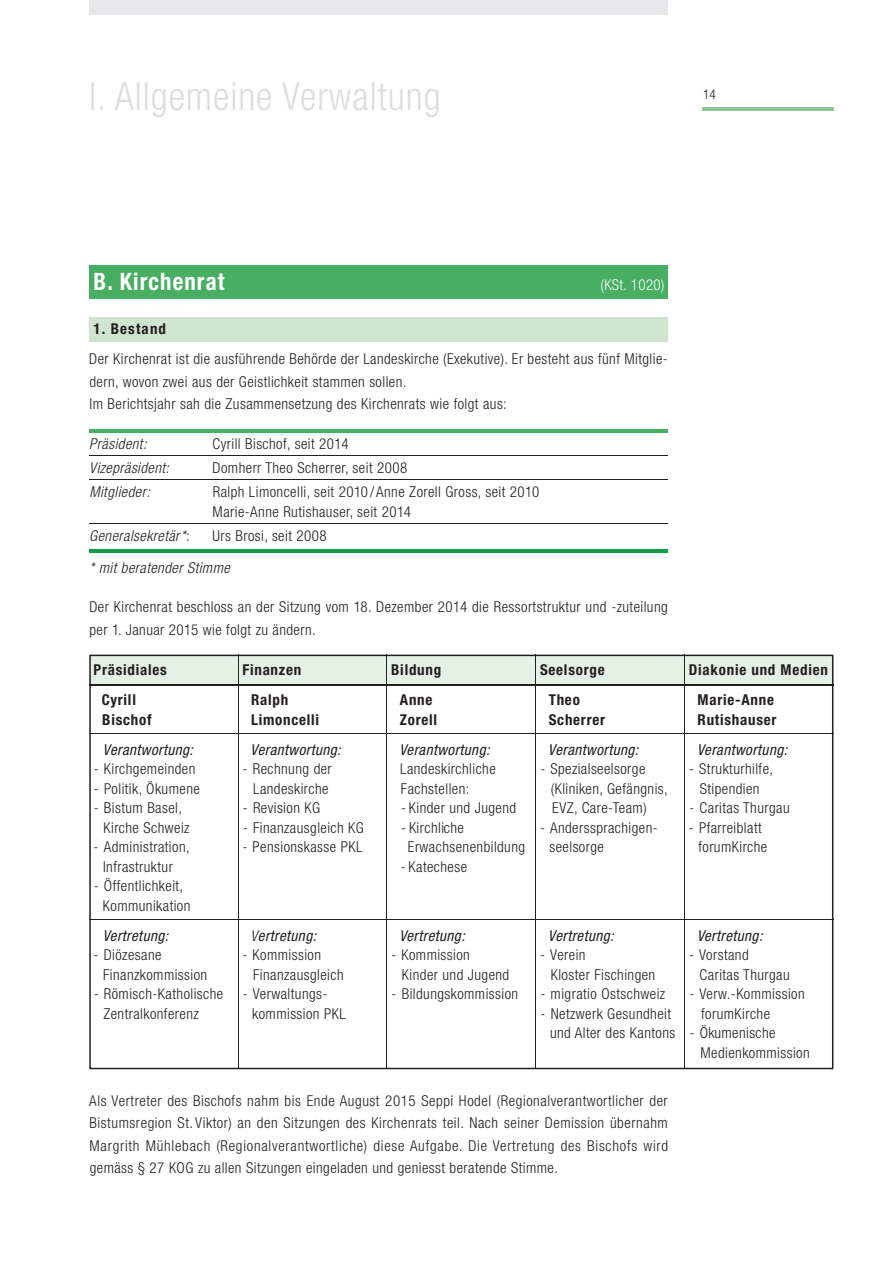
<style>
.page{position:relative;width:893px;height:1263px;background:#fff}
.page>*{position:absolute;margin:0;border:0;box-sizing:border-box;transform-origin:0 0}
.t1{font:300 condensed 39px "Helvetica Neue LT";letter-spacing:.025em;color:#dcdddf}
.t2{font:700 condensed 24px "Helvetica Neue LT";letter-spacing:.05em;color:#fff;scale:.95 1}
.t3{font:300 condensed 15px/22.5px "Helvetica Neue LT";letter-spacing:.03em;color:#231f20}
.t4{font:italic condensed 15px "Helvetica Neue LT";letter-spacing:.03em;color:#231f20}
.t5{font:700 condensed 15px "Helvetica Neue LT";letter-spacing:.05em;color:#231f20}
.t6{font:italic 300 condensed 15px "Helvetica Neue LT";letter-spacing:.03em;color:#231f20}
.t7{font:300 condensed 15px "Helvetica Neue LT";letter-spacing:.025em;color:#fff}
.t8{font:700 condensed 15px "Helvetica Neue LT";letter-spacing:.075em;color:#231f20}
.t9{font:300 condensed 13.5px "Helvetica Neue LT";color:#231f20}
.s1{font-style:normal}
.s2{font-weight:300}
</style>
<div class="page">
<svg style="left:89px;top:655px;width:744px;height:414px"></svg>
<hr style="left:702px;top:108px;width:131px;height:3px;background:#8ec695">
<div style="left:89px;top:0;width:579px;height:15px;background:#e6e7e9"></div>
<div style="left:89px;top:266px;width:579px;height:33px;background:#47ae62"></div>
<div style="left:89px;top:317px;width:579px;height:24px;background:#d0e5d0"></div>
<hr style="left:89px;top:429px;width:579px;height:3px;background:#47ae62">
<hr style="left:89px;top:455px;width:579px;height:1px;background:#231f20">
<hr style="left:89px;top:479px;width:579px;height:1px;background:#231f20">
<hr style="left:89px;top:523px;width:579px;height:1px;background:#231f20">
<hr style="left:89px;top:549px;width:579px;height:3px;background:#0a9f46">
<hr style="left:89px;top:684px;width:744px;height:1px;background:#231f20">
<hr style="left:89px;top:733px;width:744px;height:1px;background:#231f20">
<hr style="left:89px;top:919px;width:744px;height:1px;background:#231f20">
<hr style="left:238px;top:655px;width:1px;height:414px;background:#231f20">
<hr style="left:387px;top:655px;width:1px;height:414px;background:#231f20">
<hr style="left:536px;top:655px;width:1px;height:414px;background:#231f20">
<hr style="left:684px;top:655px;width:1px;height:414px;background:#231f20">
<h1 class="t1" style="left:89px;top:82px;width:353px">I. Allgemeine Verwaltung</h1>
<p class="t9" style="left:703px;top:90px;width:14px">14</p>
<h2 class="t2" style="left:94px;top:273px;width:139px">B. Kirchenrat</h2>
<p class="t7" style="left:601px;top:280px;width:65px">(KSt. 1020)</p>
<p class="t8" style="left:94px;top:323px;width:74px">1. Bestand</p>
<p class="t3" style="left:89px;top:349px;width:580px">Der Kirchenrat ist die ausführende Behörde der Landeskirche (Exekutive). Er besteht aus fünf Mitglie&shy;dern, wovon zwei aus der Geistlichkeit stammen sollen.<br>Im Berichtsjahr sah die Zusammensetzung des Kirchenrats wie folgt aus:</p>
<p class="t6" style="left:89px;top:438px;width:59px">Präsident:</p>
<p class="t3" style="left:213px;top:434px;width:137px">Cyrill Bischof, seit 2014</p>
<p class="t6" style="left:89px;top:462px;width:81px">Vizepräsident:</p>
<p class="t3" style="left:213px;top:458px;width:196px">Domherr Theo Scherrer, seit 2008</p>
<p class="t6" style="left:89px;top:486px;width:62px">Mitglieder:</p>
<p class="t3" style="left:213px;top:483px;width:328px;line-height:19.5px">Ralph Limoncelli, seit 2010/Anne Zorell Gross, seit 2010<br>Marie-Anne Rutishauser, seit 2014</p>
<p class="t6" style="left:89px;top:530px;width:102px">Generalsekretär*<span class="s1">:</span></p>
<p class="t3" style="left:213px;top:525px;width:115px">Urs Brosi, seit 2008</p>
<p class="t6" style="left:89px;top:562px;width:142px">* mit beratender Stimme</p>
<p class="t3" style="left:89px;top:597px;width:580px">Der Kirchenrat beschloss an der Sitzung vom 18. Dezember 2014 die Ressortstruktur und -zuteilung per 1. Januar 2015 wie folgt zu ändern.</p>
<p class="t5" style="left:94px;top:664px;width:75px">Präsidiales</p>
<p class="t5" style="left:242px;top:664px;width:60px">Finanzen</p>
<p class="t5" style="left:391px;top:664px;width:52px">Bildung</p>
<p class="t5" style="left:540px;top:664px;width:66px">Seelsorge</p>
<p class="t5" style="left:689px;top:664px;width:140px">Diakonie und Medien</p>
<p class="t5" style="left:102px;top:694px;width:36px">Cyrill</p>
<p class="t5" style="left:251px;top:694px;width:39px">Ralph</p>
<p class="t5" style="left:400px;top:694px;width:34px">Anne</p>
<p class="t5" style="left:549px;top:694px;width:33px">Theo</p>
<p class="t5" style="left:698px;top:694px;width:78px">Marie-Anne</p>
<p class="t5" style="left:102px;top:714px;width:51px">Bischof</p>
<p class="t5" style="left:251px;top:714px;width:70px">Limoncelli</p>
<p class="t5" style="left:400px;top:714px;width:39px">Zorell</p>
<p class="t5" style="left:549px;top:714px;width:58px">Scherrer</p>
<p class="t5" style="left:698px;top:714px;width:80px">Rutishauser</p>
<p class="t4" style="left:103px;top:744px;width:92px">Verantwortung:</p>
<p class="t4" style="left:251px;top:744px;width:92px">Verantwortung:</p>
<p class="t4" style="left:399px;top:744px;width:92px">Verantwortung:</p>
<p class="t4" style="left:548px;top:744px;width:92px">Verantwortung:</p>
<p class="t4" style="left:697px;top:744px;width:92px">Verantwortung:</p>
<p class="t3" style="left:94px;top:759px;width:103px">- Kirchgemeinden</p>
<p class="t3" style="left:243px;top:759px;width:91px">- Rechnung der</p>
<p class="t3" style="left:400px;top:759px;width:97px">Landeskirchliche</p>
<p class="t3" style="left:540px;top:759px;width:107px">- Spezialseelsorge</p>
<p class="t3" style="left:689px;top:759px;width:85px">- Strukturhilfe,</p>
<p class="t3" style="left:94px;top:778px;width:107px">- Politik, Ökumene</p>
<p class="t3" style="left:253px;top:778px;width:77px">Landeskirche</p>
<p class="t3" style="left:401px;top:778px;width:70px">Fachstellen:</p>
<p class="t3" style="left:551px;top:778px;width:118px">(Kliniken, Gefängnis,</p>
<p class="t3" style="left:700px;top:778px;width:61px">Stipendien</p>
<p class="t3" style="left:94px;top:798px;width:90px">- Bistum Basel,</p>
<p class="t3" style="left:243px;top:798px;width:79px">- Revision KG</p>
<p class="t3" style="left:401px;top:798px;width:117px">- Kinder und Jugend</p>
<p class="t3" style="left:552px;top:798px;width:96px">EVZ, Care-Team)</p>
<p class="t3" style="left:689px;top:798px;width:102px">- Caritas Thurgau</p>
<p class="t3" style="left:103px;top:817px;width:88px">Kirche Schweiz</p>
<p class="t3" style="left:243px;top:817px;width:122px">- Finanzausgleich KG</p>
<p class="t3" style="left:401px;top:817px;width:64px">- Kirchliche</p>
<p class="t3" style="left:540px;top:817px;width:119px">- Anderssprachigen-</p>
<p class="t3" style="left:689px;top:817px;width:74px">- Pfarreiblatt</p>
<p class="t3" style="left:94px;top:837px;width:98px">- Administration,</p>
<p class="t3" style="left:242px;top:837px;width:121px">- Pensionskasse PKL</p>
<p class="t3" style="left:408px;top:837px;width:119px">Erwachsenenbildung</p>
<p class="t3" style="left:549px;top:837px;width:56px">seelsorge</p>
<p class="t3" style="left:698px;top:837px;width:70px">forumKirche</p>
<p class="t3" style="left:103px;top:856px;width:71px">Infrastruktur</p>
<p class="t3" style="left:401px;top:856px;width:68px">- Katechese</p>
<p class="t3" style="left:103px;top:877px;width:89px;line-height:19.5px;text-indent:-9px">- Öffentlichkeit,<br>Kommunikation</p>
<p class="t4" style="left:103px;top:930px;width:67px">Vertretung:</p>
<p class="t4" style="left:251px;top:930px;width:67px"><span class="s2">V</span>ertretung:</p>
<p class="t4" style="left:399px;top:930px;width:67px">Vertretung:</p>
<p class="t4" style="left:548px;top:930px;width:67px">Vertretung:</p>
<p class="t4" style="left:697px;top:930px;width:67px">Vertretung:</p>
<p class="t3" style="left:94px;top:945px;width:69px">- Diözesane</p>
<p class="t3" style="left:242px;top:945px;width:80px">- Kommission</p>
<p class="t3" style="left:391px;top:945px;width:80px">- Kommission</p>
<p class="t3" style="left:540px;top:945px;width:47px">- Verein</p>
<p class="t3" style="left:689px;top:945px;width:61px">- Vorstand</p>
<p class="t3" style="left:103px;top:964px;width:106px">Finanzkommission</p>
<p class="t3" style="left:253px;top:964px;width:92px">Finanzausgleich</p>
<p class="t3" style="left:402px;top:964px;width:109px">Kinder und Jugend</p>
<p class="t3" style="left:551px;top:964px;width:106px">Kloster Fischingen</p>
<p class="t3" style="left:700px;top:964px;width:92px">Caritas Thurgau</p>
<p class="t3" style="left:94px;top:984px;width:131px">- Römisch-Katholische</p>
<p class="t3" style="left:243px;top:984px;width:86px">- Verwaltungs-</p>
<p class="t3" style="left:392px;top:984px;width:128px">- Bildungskommission</p>
<p class="t3" style="left:540px;top:984px;width:126px">- migratio Ostschweiz</p>
<p class="t3" style="left:689px;top:984px;width:117px">- Verw.-Kommission</p>
<p class="t3" style="left:103px;top:1003px;width:97px">Zentralkonferenz</p>
<p class="t3" style="left:252px;top:1003px;width:95px">kommission PKL</p>
<p class="t3" style="left:541px;top:1003px;width:132px">- Netzwerk Gesundheit</p>
<p class="t3" style="left:701px;top:1003px;width:70px">forumKirche</p>
<p class="t3" style="left:550px;top:1023px;width:227px">und Alter des Kantons - Ökumenische</p>
<p class="t3" style="left:701px;top:1042px;width:111px">Medienkommission</p>
<p class="t3" style="left:89px;top:1090px;width:580px;text-align:justify">Als Vertreter des Bischofs nahm bis Ende August 2015 Seppi Hodel (Regionalverantwortlicher der Bistumsregion St.Viktor) an den Sitzungen des Kirchenrats teil. Nach seiner Demission übernahm Margrith Mühlebach (Regionalverantwortliche) diese Aufgabe. Die Vertretung des Bischofs wird gemäss § 27 KOG zu allen Sitzungen eingeladen und geniesst beratende Stimme.</p>
</div>
